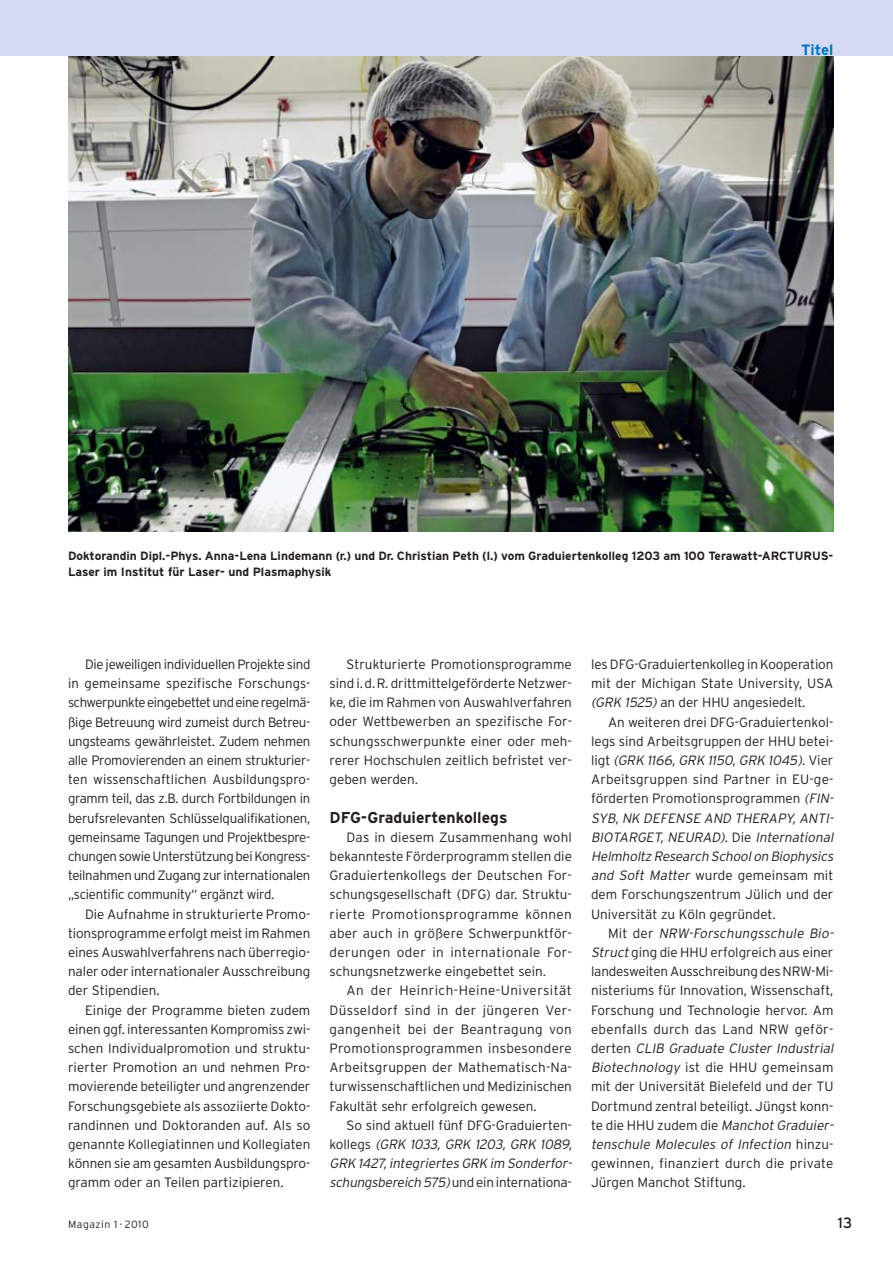
<style>
.page{position:relative;width:893px;height:1263px;background:#fff}
.page>*{position:absolute;margin:0;border:0;box-sizing:border-box;transform-origin:0 0}
.t1{font:700 15.75px "Interstate";color:#231f20}
.t2{font:700 15px "Interstate";letter-spacing:-.005em;color:#0072bc}
.t3{font:15px "Interstate";color:#231f20}
.t4{font:300 13.5px/19.2px "Interstate";color:#231f20;text-align:justify}
.t5{font:italic 300 13.5px/19.2px "Interstate";color:#231f20}
.t6{font:700 12px/15.8px "Interstate";color:#231f20}
.t7{font:300 10.5px "Interstate";letter-spacing:.05em;color:#231f20}
.s1{font-style:normal}
.s2{font-style:italic}
</style>
<div class="page">
<img style="left:68px;top:55px;width:765px;height:476px">
<div style="left:0;top:0;width:893px;height:55px;background:#d4daf4"></div>
<p class="t2" style="left:801px;top:44px;width:34px">Titel</p>
<p class="t6" style="left:68px;top:549px;width:767px">Doktorandin Dipl.-Phys. Anna-Lena Lindemann (r.) und Dr. Christian Peth (l.) vom Graduiertenkolleg 1203 am 100 Terawatt-ARCTURUS-<br>Laser im Institut für Laser- und Plasmaphysik</p>
<p class="t4" style="left:68px;top:656px;width:244px;text-indent:17px">Die jeweiligen individuellen Projekte sind in gemeinsame spezifische Forschungs&shy;schwerpunkte eingebettet und eine regelmä&shy;ßige Betreuung wird zumeist durch Betreu&shy;ungsteams gewährleistet. Zudem nehmen alle Promovierenden an einem strukturier&shy;ten wissenschaft lichen Ausbildungspro&shy;gramm teil, das z.B. durch Fortbildungen in berufsrelevanten Schlüsselqualifikationen, gemeinsame Tagungen und Projektbespre&shy;chungen sowie Unterstützung bei Kongress&shy;teilnahmen und Zugang zur internationalen „scientific community“ ergänzt wird.</p>
<p class="t4" style="left:68px;top:905px;width:244px;text-indent:17px">Die Aufnahme in strukturierte Promo&shy;tionsprogramme erfolgt meist im Rahmen eines Auswahlverfahrens nach überregio&shy;naler oder internationaler Ausschreibung der Stipendien.</p>
<p class="t4" style="left:68px;top:1001px;width:244px;text-indent:17px">Einige der Programme bieten zudem einen ggf. interessanten Kompromiss zwi&shy;schen Individualpromotion und struktu&shy;rierter Promotion an und nehmen Pro&shy;movierende beteiligter und angrenzender Forschungsgebiete als assoziierte Dokto&shy;randinnen und Doktoranden auf. Als so genannte Kollegiatinnen und Kollegiaten können sie am gesamten Ausbildungspro&shy;gramm oder an Teilen partizipieren.</p>
<p class="t4" style="left:330px;top:656px;width:244px;text-indent:17px">Strukturierte Promotionsprogramme sind i. d. R. drittmittelgeförderte Netzwer&shy;ke, die im Rahmen von Auswahlverfahren oder Wettbewerben an spezifische For&shy;schungsschwerpunkte einer oder meh&shy;rerer Hochschulen zeitlich befristet ver&shy;geben werden.</p>
<p class="t1" style="left:330px;top:811px;width:179px">DFG-Graduiertenkollegs</p>
<p class="t4" style="left:330px;top:828px;width:244px;text-indent:17px">Das in diesem Zusammenhang wohl bekannteste Förderprogramm stellen die Graduiertenkollegs der Deutschen For&shy;schungsgesellschaft (DFG) dar. Struktu&shy;rierte Promotionsprogramme können aber auch in größere Schwerpunktför&shy;derungen oder in internationale For&shy;schungsnetzwerke eingebettet sein.</p>
<p class="t4" style="left:330px;top:982px;width:244px;text-indent:17px">An der Heinrich-Heine-Universität Düsseldorf sind in der jüngeren Ver&shy;gangenheit bei der Beantragung von Promotionsprogrammen insbesondere Arbeitsgruppen der Mathematisch-Na&shy;turwissenschaftlichen und Medizinischen Fakultät sehr erfolgreich gewesen.</p>
<p class="t5" style="left:330px;top:1116px;width:246px;text-indent:17px"><span class="s1">So sind aktuell fünf DFG-Graduierten&shy;ko l l e g s</span> (GRK 1033, GRK 1203, GRK 1089, GRK 1427,integriertes GRK im Sonderfor&shy;schungsbereich 575) <span class="s1">und ein internationa-</span></p>
<p class="t4" style="left:591px;top:656px;width:244px">les DFG-Graduiertenkolleg in Kooperation mit der Michigan State University, USA <span class="s2">(GRK 1525)</span> an der HHU angesiedelt.</p>
<p class="t4" style="left:591px;top:713px;width:246px;text-align:left;text-indent:17px">An weiteren drei DFG-Graduiertenkol&shy;legs sind Arbeitsgruppen der HHU betei&shy;l i g t <span class="s2">(GRK 1166, GRK 1150, GRK 1045)</span>. Vi e r Arbeitsgruppen sind Partner in EU-ge&shy;förderten Promotionsprogrammen <span class="s2">(FIN-SYB, NK DEFENSE AND THERAPY, ANTI-BIOTARGET, NEURAD)</span>. D i e <span class="s2">International Helmholtz Research Schoolon Biophysics and Soft Matter</span> wurde gemeinsam mit dem Forschungszentrum Jülich und der Universität zu Köln gegründet.</p>
<p class="t4" style="left:591px;top:924px;width:246px;text-align:left;text-indent:17px">M i t d e r <span class="s2">NRW-Forschungsschule Bio-Struct</span> ging die HHU erfolgreich aus einer landesweiten Ausschreibung des NRW-Mi&shy;nisteriums für Innovation, Wissenschaft, Forschung und Technologie hervor. Am ebenfalls durch das Land NRW geför&shy;d e r te n <span class="s2">CLIB Graduate Cluster Industrial Biotechnology</span> ist die HHU gemeinsam mit der Universität Bielefeld und der TU Dortmund zentral beteiligt. Jüngst konn&shy;te d i e H H U zu d e m d i e <span class="s2">Manchot Graduier&shy;tenschule Molecules of Infection</span> h i n zu - gewinnen, finanziert durch die private Jürgen Manchot Stiftung.</p>
<p class="t7" style="left:68px;top:1221px;width:82px">Magazin 1 · 2010</p>
<p class="t3" style="left:838px;top:1217px;width:16px">13</p>
</div>
